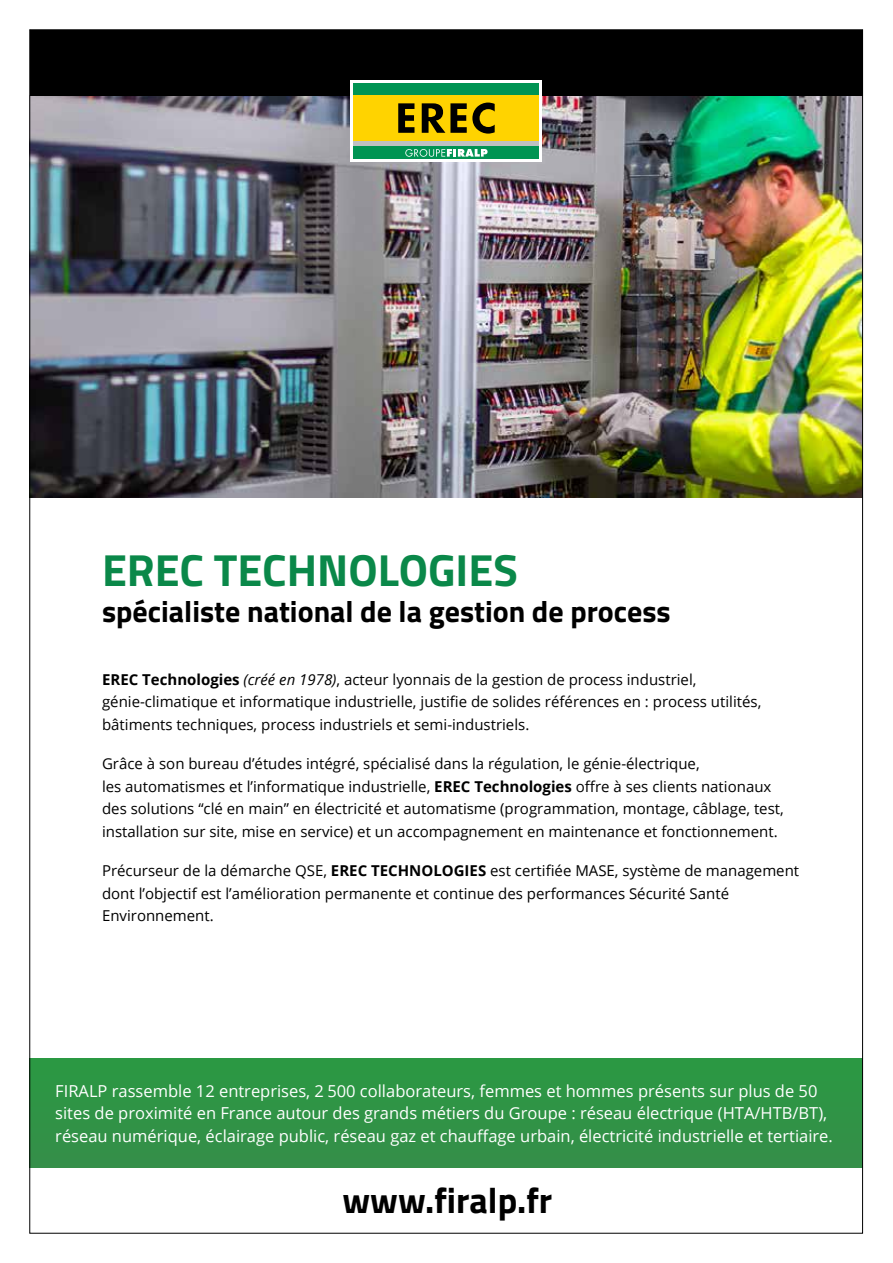
<style>
.page{position:relative;width:893px;height:1263px;background:#fff}
.page>*{position:absolute;margin:0;border:0;box-sizing:border-box;transform-origin:0 0}
.t1{font:700 45px "Titillium Web";color:#0a8849}
.t2{font:700 36px "Titillium Web";color:#000}
.t3{font:700 30px "Titillium Web";color:#000}
.t4{font:16.5px/22.5px "Open Sans";color:#fff}
.t5{font:15px/22.5px "Open Sans";color:#000}
.s1{font-weight:700}
.s2{font-style:italic}
</style>
<div class="page">
<img style="left:31px;top:96px;width:830px;height:401px">
<div style="left:30px;top:30px;width:832px;height:66px;background:#000"></div>
<div style="left:351px;top:80px;width:191px;height:82px;background:#fff"></div>
<div style="left:354px;top:83px;width:185px;height:12px;background:#009453"></div>
<div style="left:354px;top:95px;width:185px;height:46px;background:#ffd300"></div>
<div style="left:354px;top:141px;width:185px;height:6px;background:#bec1c2"></div>
<div style="left:354px;top:147px;width:185px;height:12px;background:#009453"></div>
<svg style="left:405px;top:149px;width:83px;height:8px"></svg>
<svg style="left:398px;top:103px;width:16px;height:30px"></svg>
<svg style="left:422px;top:103px;width:73px;height:31px"></svg>
<div style="left:30px;top:1059px;width:832px;height:108px;background:#309346"></div>
<h1 class="t1" style="left:102px;top:536px;width:417px">EREC TECHNOLOGIES</h1>
<h3 class="t3" style="left:102px;top:589px;width:570px">spécialiste national de la gestion de process</h3>
<p class="t5" style="left:102px;top:668px;width:661px"><span class="s1">EREC Technologies</span> <span class="s2">(créé en 1978)</span>, acteur lyonnais de la gestion de process industriel, génie-climatique et informatique industrielle, justifie de solides références en : process utilités, bâtiments techniques, process industriels et semi-industriels.</p>
<p class="t5" style="left:102px;top:752px;width:683px">Grâce à son bureau d’études intégré, spécialisé dans la régulation, le génie-électrique,<br>les automatismes et l’informatique industrielle, <span class="s1">EREC Technologies</span> offre à ses clients nationaux des solutions “clé en main” en électricité et automatisme (programmation, montage, câblage, test, installation sur site, mise en service) et un accompagnement en maintenance et fonctionnement.</p>
<p class="t5" style="left:102px;top:859px;width:699px">Précurseur de la démarche QSE, <span class="s1">EREC TECHNOLOGIES</span> est certifiée MASE, système de management dont l’objectif est l’amélioration permanente et continue des performances Sécurité Santé<br>Environnement.</p>
<p class="t4" style="left:55px;top:1079px;width:779px">FIRALP rassemble 12 entreprises, 2 500 collaborateurs, femmes et hommes présents sur plus de 50 sites de proximité en France autour des grands métiers du Groupe : réseau électrique (HTA/HTB/BT), réseau numérique, éclairage public, réseau gaz et chauffage urbain, électricité industrielle et tertiaire.</p>
<h2 class="t2" style="left:342px;top:1173px;width:211px">www.firalp.fr</h2>
</div>
